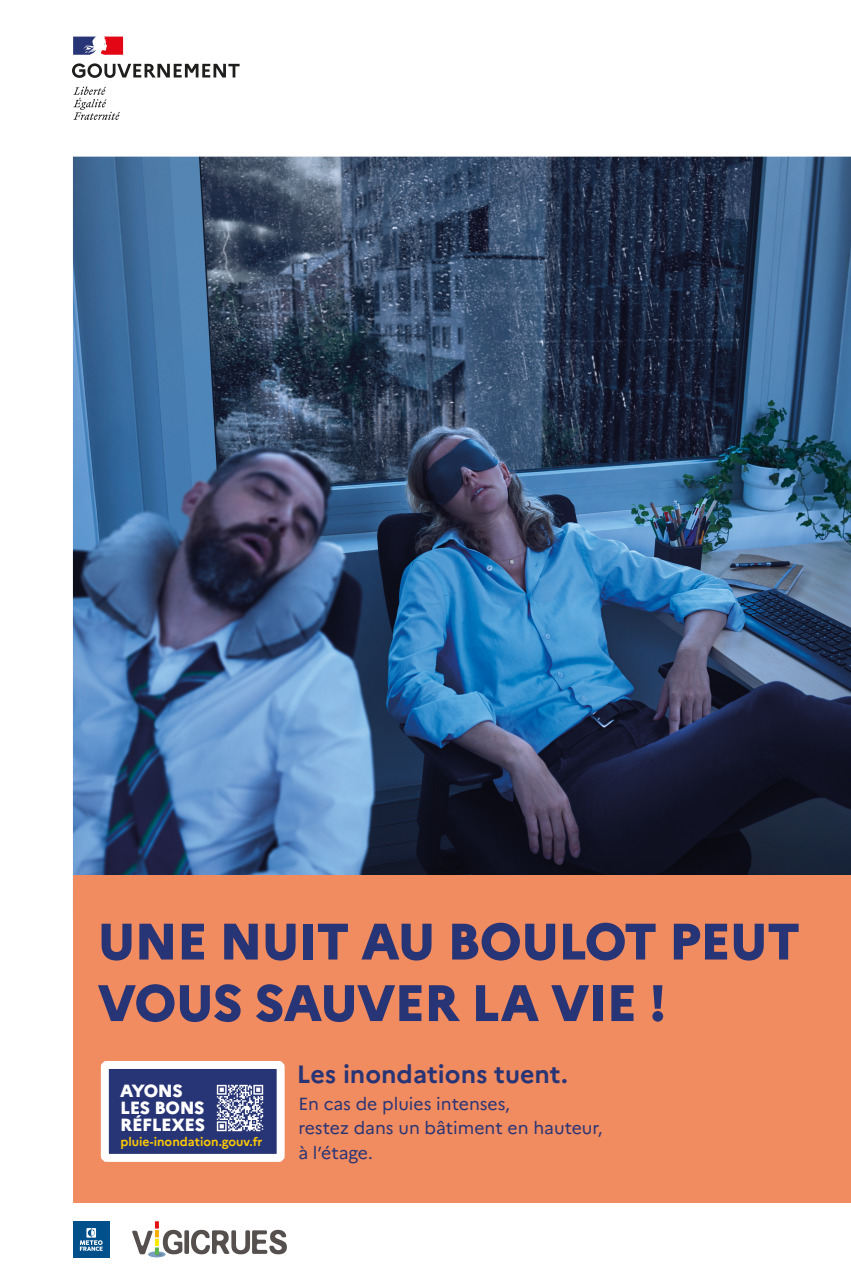
<style>
.page{position:relative;width:851px;height:1276px;background:#fff}
.page>*{position:absolute;margin:0;border:0;box-sizing:border-box;transform-origin:0 0}
.t1{font:800 51.15px/61.5px "Marianne";letter-spacing:-.02em;color:#273475}
.t2{font:700 25px "Marianne";color:#273475}
.t3{font:800 17.62px/17.3px "Marianne";letter-spacing:-.02em;color:#fff}
.t4{font:17.5px/24.8px "Marianne";color:#273475}
.t5{font:700 12.2px "Marianne";color:#fec906}
</style>
<div class="page">
<img style="left:72px;top:36px;width:778px;height:1222px">
<svg style="left:72px;top:63px;width:167px;height:15px"></svg>
<svg style="left:73px;top:87px;width:47px;height:33px"></svg>
<svg style="left:73px;top:37px;width:50px;height:18px"></svg>
<div style="left:73px;top:875px;width:777px;height:328px;background:#f18b60"></div>
<div style="left:105px;top:1065px;width:175px;height:93px;background:#273475;border-radius:2px"></div>
<div style="left:101px;top:1061px;width:183px;height:101px;border:8px solid #fff;border-radius:2px"></div>
<img style="left:216px;top:1084px;width:48px;height:48px">
<svg style="left:128px;top:1217px;width:163px;height:41px"></svg>
<div style="left:73px;top:1221px;width:36px;height:36px;background:#00508c"></div>
<svg style="left:80px;top:1228px;width:23px;height:22px"></svg>
<h1 class="t1" style="left:98px;top:910px;width:703px">UNE NUIT AU BOULOT PEUT<br>VOUS SAUVER LA VIE !</h1>
<p class="t3" style="left:120px;top:1081px;width:86px">AYONS<br>LES BONS<br>RÉFLEXES</p>
<p class="t5" style="left:120px;top:1134px;width:144px">pluie-inondation.gouv.fr</p>
<h2 class="t2" style="left:297px;top:1058px;width:272px">Les inondations tuent.</h2>
<p class="t4" style="left:298px;top:1091px;width:305px">En cas de pluies intenses,<br>restez dans un bâtiment en hauteur, à l’étage.</p>
</div>
